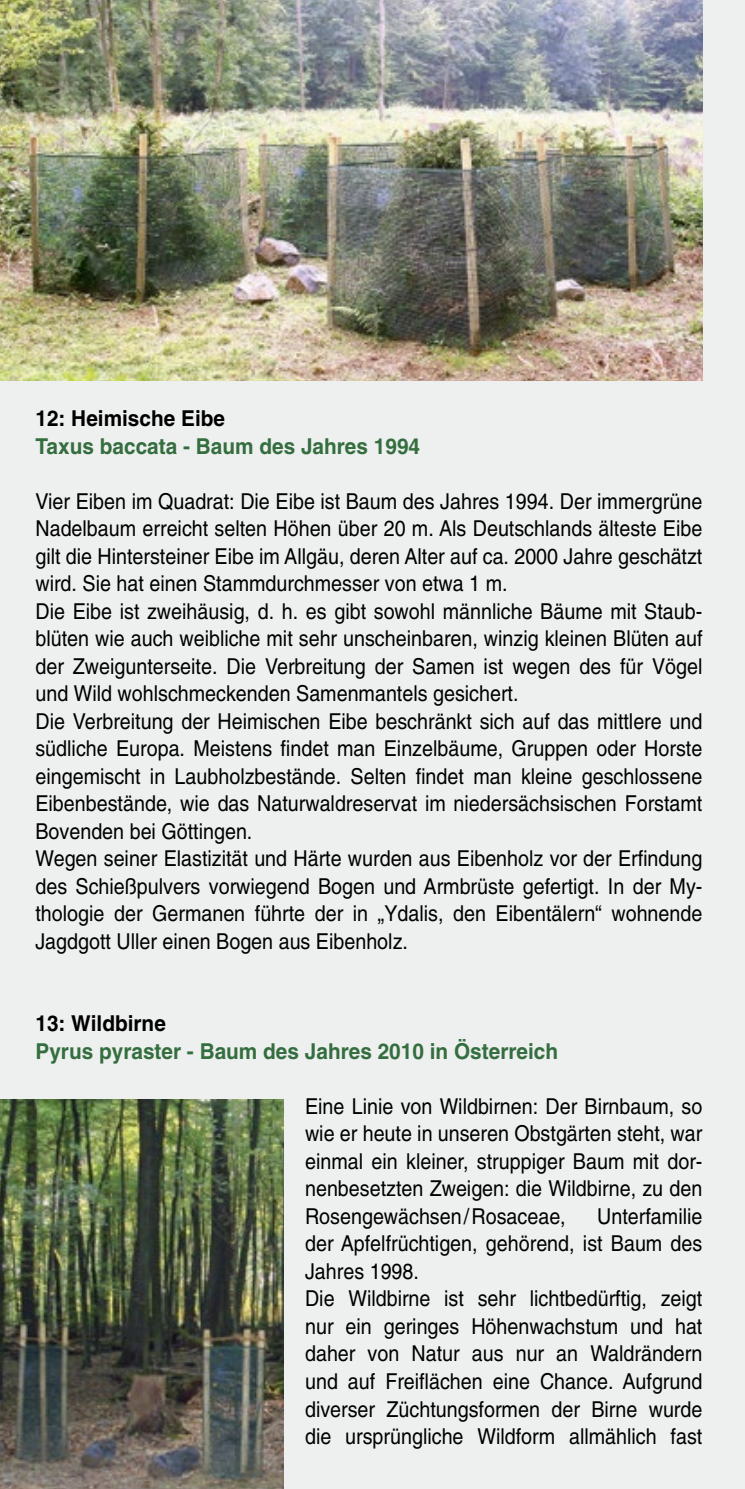
<style>
.page{position:relative;width:745px;height:1489px;background:#fff}
.page>*{position:absolute;margin:0;border:0;box-sizing:border-box;transform-origin:0 0}
.t1{font:22px/27.5px "Helvetica";color:#000;scale:.9 1}
.t2{font:700 22px "Helvetica";color:#346e3f;scale:.95 1}
.t3{font:700 22px "Helvetica";color:#000;scale:.95 1}
</style>
<div class="page">
<div style="left:0;top:0;width:744px;height:1488px;background:#eeefef"></div>
<hr style="left:744px;top:0;width:1px;height:1488px;background:#eeefef">
<img style="left:0;top:0;width:702px;height:381px">
<img style="left:0;top:1099px;width:283px;height:389px">
<p class="t3" style="left:35px;top:405px;width:201px">12: Heimische Eibe</p>
<p class="t2" style="left:35px;top:432px;width:406px">Taxus baccata - Baum des Jahres 1994</p>
<p class="t1" style="left:35px;top:487px;width:742px">Vier Eiben im Quadrat: Die Eibe ist Baum des Jahres 1994. Der immergrüne Nadelbaum erreicht selten Höhen über 20 m. Als Deutschlands älteste Eibe gilt die Hintersteiner Eibe im Allgäu, deren Alter auf ca. 2000 Jahre geschätzt wird. Sie hat einen Stammdurchmesser von etwa 1 m.<br>Die Eibe ist zweihäusig, d. h. es gibt sowohl männliche Bäume mit Staub&shy;blüten wie auch weibliche mit sehr unscheinbaren, winzig kleinen Blüten auf der Zweigunterseite. Die Verbreitung der Samen ist wegen des für Vögel und Wild wohlschmeckenden Samenmantels gesichert.<br>Die Verbreitung der Heimischen Eibe beschränkt sich auf das mittlere und südliche Europa. Meistens findet man Einzelbäume, Gruppen oder Horste eingemischt in Laubholzbestände. Selten findet man kleine geschlossene Eibenbestände, wie das Naturwaldreservat im niedersächsischen Forstamt Bovenden bei Göttingen.<br>Wegen seiner Elastizität und Härte wurden aus Eibenholz vor der Erfindung des Schießpulvers vorwiegend Bogen und Armbrüste gefertigt. In der My&shy;thologie der Germanen führte der in „Ydalis, den Eibentälern“ wohnende Jagdgott Uller einen Bogen aus Eibenholz.</p>
<p class="t3" style="left:35px;top:1010px;width:139px">13: Wildbirne</p>
<p class="t2" style="left:35px;top:1037px;width:551px">Pyrus pyraster - Baum des Jahres 2010 in Österreich</p>
<p class="t1" style="left:305px;top:1092px;width:442px;text-align:justify">Eine Linie von Wildbirnen: Der Birnbaum, so wie er heute in unseren Obstgärten steht, war einmal ein kleiner, struppiger Baum mit dor&shy;nenbesetzten Zweigen: die Wildbirne, zu den Rosengewächsen/Rosaceae,</p>
<p class="t1" style="left:305px;top:1202px;width:442px;text-indent:292px">Unterfamilie der Apfelfrüchtigen, gehörend, ist Baum des Jahres 1998.<br>Die Wildbirne ist sehr lichtbedürftig, zeigt nur ein geringes Höhenwachstum und hat daher von Natur aus nur an Waldrändern und auf Freiflächen eine Chance. Aufgrund diverser Züchtungsformen der Birne wurde die ursprüngliche Wildform allmählich fast</p>
</div>
